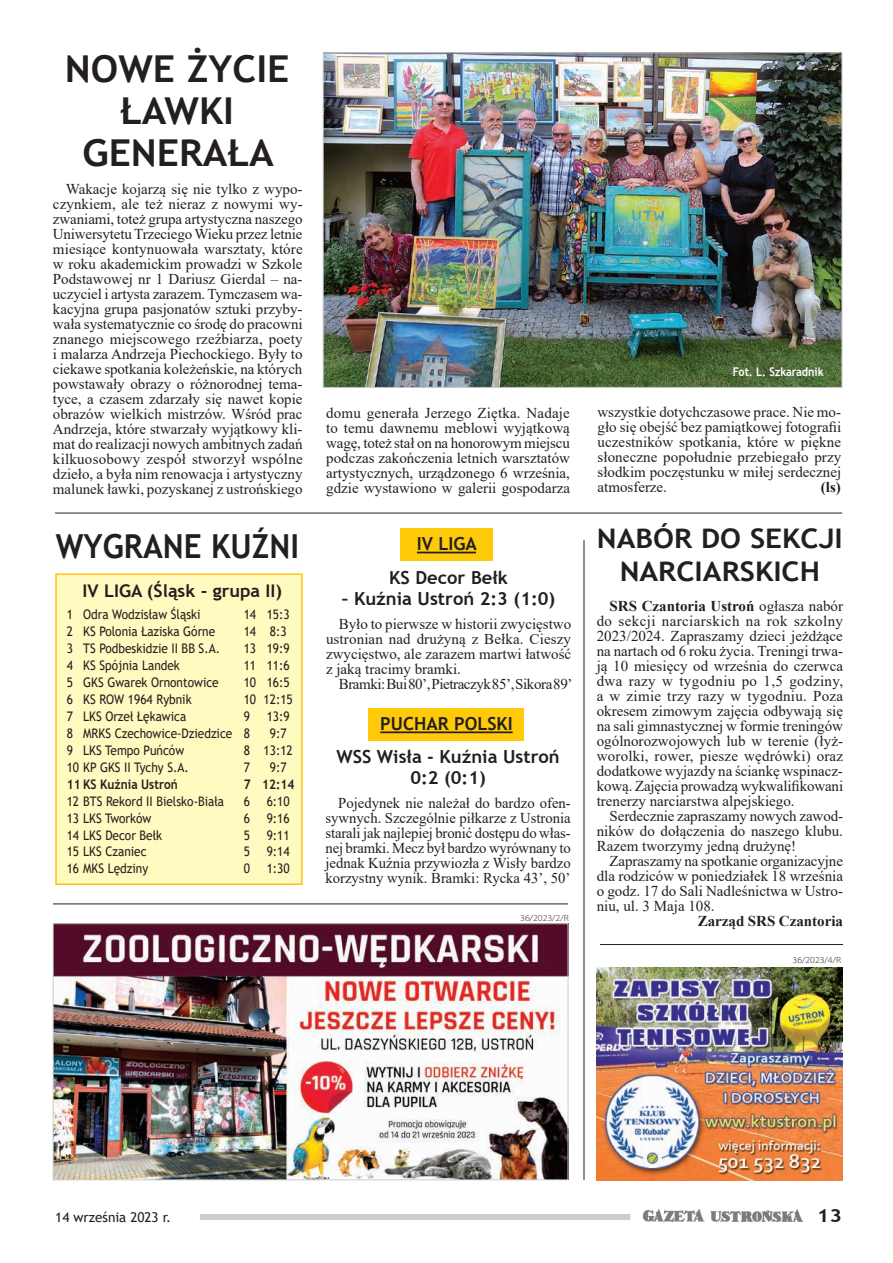
<style>
.page{position:relative;width:893px;height:1263px;background:#fff}
.page>*{position:absolute;margin:0;border:0;box-sizing:border-box;transform-origin:0 0}
.t1{font:700 37.05px/42px "Trebuchet MS";color:#231f20;text-align:center;scale:1.05 1}
.t2{font:700 33.15px "Trebuchet MS";color:#231f20;scale:.95 1}
.t3{font:700 27px/33px "Trebuchet MS";color:#231f20;text-align:center;scale:1.1 1}
.t4{font:700 18px/21px "Trebuchet MS";color:#231f20;text-align:center}
.t5{font:700 18px "Trebuchet MS";color:#231f20;scale:1.2 1}
.t6{font:700 17.4px "Trebuchet MS";color:#231f20}
.t7{font:15px/15px "Times New Roman";color:#231f20;text-align:justify}
.t8{font:15px "Times New Roman";letter-spacing:-.025em;color:#231f20}
.t9{font:700 15px "Times New Roman";color:#231f20}
.t10{font:13.5px "Trebuchet MS";color:#231f20}
.t11{font:13.2px "Trebuchet MS";color:#231f20;scale:.9 1}
.t12{font:700 13.2px "Trebuchet MS";color:#231f20;scale:.9 1}
.t13{font:700 12px "Trebuchet MS";color:#fff;scale:.9 1}
.t14{font:300 semi-expanded 9px "Myriad Pro";color:#231f20}
.s1{font-weight:700}
</style>
<div class="page">
<img style="left:643px;top:1209px;width:160px;height:13px">
<div style="left:200px;top:1214px;width:430px;height:6px;background:#cbccce"></div>
<img style="left:596px;top:967px;width:247px;height:213px">
<hr style="left:584px;top:540px;width:1px;height:640px;background:#231f20">
<img style="left:325px;top:54px;width:515px;height:332px">
<img style="left:55px;top:925px;width:511px;height:253px">
<div style="left:53px;top:923px;width:515px;height:257px;border:1px solid #cbccce"></div>
<hr style="left:53px;top:903px;width:515px;height:1px;background:#231f20">
<hr style="left:600px;top:944px;width:243px;height:1px;background:#231f20">
<div style="left:55px;top:573px;width:248px;height:312px;background:#fffac0;border:2px solid #fec50d"></div>
<hr style="left:55px;top:513px;width:787px;height:1px;background:#231f20">
<div style="left:400px;top:528px;width:93px;height:32px;background:#feca0a"></div>
<hr style="left:417px;top:552px;width:59px;height:1px;background:#231f20">
<div style="left:369px;top:708px;width:155px;height:32px;background:#feca0a"></div>
<hr style="left:380px;top:731px;width:133px;height:2px;background:#231f20">
<h1 class="t1" style="left:65px;top:47px;width:215px">NOWE ŻYCIE<br>ŁAWKI<br>GENERAŁA</h1>
<p class="t7" style="left:53px;top:181px;width:251px;text-indent:13px">Wakacje kojarzą się nie tylko z wypo&shy;czynkiem, ale też nieraz z nowymi wy&shy;zwaniami, toteż grupa artystyczna naszego Uniwersytetu Trzeciego Wieku przez letnie miesiące kontynuowała warsztaty, które w roku akademickim prowadzi w Szkole Podstawowej nr 1 Dariusz Gierdal – na&shy;uczyciel i artysta zarazem. Tymczasem wa&shy;kacyjna grupa pasjonatów sztuki przyby&shy;wała systematycznie co środę do pracowni znanego miejscowego rzeźbiarza, poety i malarza Andrzeja Piechockiego. Były to ciekawe spotkania koleżeńskie, na których powstawały obrazy o różnorodnej tema&shy;tyce, a czasem zdarzały się nawet kopie obrazów wielkich mistrzów. Wśród prac Andrzeja, które stwarzały wyjątkowy kli&shy;mat do realizacji nowych ambitnych zadań kilkuosobowy zespół stworzył wspólne dzieło, a była nim renowacja i artystyczny malunek ławki, pozyskanej z ustrońskiego</p>
<p class="t13" style="left:733px;top:364px;width:103px">Fot. L. Szkaradnik</p>
<p class="t7" style="left:326px;top:405px;width:245px">domu generała Jerzego Ziętka. Nadaje to temu dawnemu meblowi wyjątkową wagę, toteż stał on na honorowym miejscu podczas zakończenia letnich warsztatów artystycznych, urządzonego 6 września, gdzie wystawiono w galerii gospodarza</p>
<p class="t7" style="left:597px;top:404px;width:245px">wszystkie dotychczasowe prace. Nie mo&shy;gło się obejść bez pamiątkowej fotografii uczestników spotkania, które w piękne słoneczne popołudnie przebiegało przy słodkim poczęstunku w miłej serdecznej atmosferze.</p>
<p class="t9" style="left:821px;top:476px;width:21px">(ls)</p>
<h2 class="t2" style="left:56px;top:526px;width:258px">WYGRANE KUŹNI</h2>
<p class="t4" style="left:417px;top:533px;width:62px">IV LIGA</p>
<p class="t6" style="left:82px;top:580px;width:201px">IV LIGA (Śląsk - grupa II)</p>
<p class="t11" style="left:67px;top:606px;width:150px">1 Odra Wodzisław Śląski</p>
<p class="t11" style="left:244px;top:606px;width:53px">14 15:3</p>
<p class="t11" style="left:67px;top:623px;width:167px">2 KS Polonia Łaziska Górne</p>
<p class="t11" style="left:244px;top:623px;width:49px">14 8:3</p>
<p class="t11" style="left:67px;top:640px;width:172px">3 TS Podbeskidzie II BB S.A.</p>
<p class="t11" style="left:244px;top:640px;width:53px">13 19:9</p>
<p class="t11" style="left:67px;top:657px;width:127px">4 KS Spójnia Landek</p>
<p class="t11" style="left:244px;top:657px;width:53px">11 11:6</p>
<p class="t11" style="left:67px;top:674px;width:170px">5 GKS Gwarek Ornontowice</p>
<p class="t11" style="left:244px;top:674px;width:53px">10 16:5</p>
<p class="t11" style="left:67px;top:691px;width:140px">6 KS ROW 1964 Rybnik</p>
<p class="t11" style="left:244px;top:691px;width:56px">10 12:15</p>
<p class="t11" style="left:67px;top:708px;width:134px">7 LKS Orzeł Łękawica</p>
<p class="t11" style="left:244px;top:708px;width:8px">9</p>
<p class="t11" style="left:267px;top:708px;width:27px">13:9</p>
<p class="t11" style="left:67px;top:725px;width:205px">8 MRKS Czechowice-Dziedzice 8</p>
<p class="t11" style="left:270px;top:725px;width:20px">9:7</p>
<p class="t11" style="left:67px;top:742px;width:132px">9 LKS Tempo Puńców</p>
<p class="t11" style="left:244px;top:742px;width:56px">8 13:12</p>
<p class="t11" style="left:67px;top:759px;width:137px">10 KP GKS II Tychy S.A.</p>
<p class="t11" style="left:244px;top:759px;width:8px">7</p>
<p class="t11" style="left:270px;top:759px;width:20px">9:7</p>
<p class="t12" style="left:67px;top:776px;width:125px">11 KS Kuźnia Ustroń</p>
<p class="t12" style="left:244px;top:776px;width:58px">7 12:14</p>
<p class="t11" style="left:67px;top:793px;width:176px">12 BTS Rekord II Bielsko-Biała</p>
<p class="t11" style="left:244px;top:793px;width:8px">6</p>
<p class="t11" style="left:267px;top:793px;width:27px">6:10</p>
<p class="t11" style="left:67px;top:809px;width:96px">13 LKS Tworków</p>
<p class="t11" style="left:244px;top:809px;width:8px">6</p>
<p class="t11" style="left:267px;top:809px;width:27px">9:16</p>
<p class="t11" style="left:67px;top:826px;width:108px">14 LKS Decor Bełk</p>
<p class="t11" style="left:244px;top:826px;width:8px">5</p>
<p class="t11" style="left:267px;top:826px;width:27px">9:11</p>
<p class="t11" style="left:67px;top:843px;width:90px">15 LKS Czaniec</p>
<p class="t11" style="left:244px;top:843px;width:8px">5</p>
<p class="t11" style="left:267px;top:843px;width:27px">9:14</p>
<p class="t11" style="left:67px;top:860px;width:92px">16 MKS Lędziny</p>
<p class="t11" style="left:244px;top:860px;width:8px">0</p>
<p class="t11" style="left:267px;top:860px;width:27px">1:30</p>
<p class="t4" style="left:389px;top:567px;width:120px">KS Decor Bełk</p>
<p class="t4" style="left:342px;top:588px;width:215px">– Kuźnia Ustroń 2:3 (1:0)</p>
<p class="t7" style="left:326px;top:615px;width:247px;text-indent:13px">Było to pierwsze w historii zwycięstwo ustronian nad drużyną z Bełka. Cieszy zwycięstwo, ale zarazem martwi łatwość z jaką tracimy bramki.</p>
<p class="t8" style="left:339px;top:673px;width:235px">Bramki: Bui 80’, Pietraczyk 85’, Sikora 89’</p>
<p class="t4" style="left:380px;top:713px;width:134px">PUCHAR POLSKI</p>
<p class="t4" style="left:336px;top:746px;width:225px">WSS Wisła - Kuźnia Ustroń<br>0:2 (0:1)</p>
<p class="t7" style="left:325px;top:795px;width:247px;text-indent:13px">Pojedynek nie należał do bardzo ofen&shy;sywnych. Szczególnie piłkarze z Ustronia starali jak najlepiej bronić dostępu do włas&shy;nej bramki. Mecz był bardzo wyrównany to jednak Kuźnia przywiozła z Wisły bardzo korzystny wynik. Bramki: Rycka 43’, 50’</p>
<p class="t14" style="left:520px;top:913px;width:50px">36/2023/2/R</p>
<h3 class="t3" style="left:597px;top:522px;width:225px">NABÓR DO SEKCJI<br>NARCIARSKICH</h3>
<p class="t7" style="left:597px;top:598px;width:248px;text-indent:13px"><span class="s1">SRS Czantoria Ustroń</span> ogłasza nabór do sekcji narciarskich na rok szkolny 2023/2024. Zapraszamy dzieci jeżdżące na nartach od 6 roku życia. Treningi trwa&shy;ją 10 miesięcy od września do czerwca dwa razy w tygodniu po 1,5 godziny, a w zimie trzy razy w tygodniu. Poza okresem zimowym zajęcia odbywają się na sali gimnastycznej w formie treningów ogólnorozwojowych lub w terenie (łyż&shy;worolki, rower, piesze wędrówki) oraz dodatkowe wyjazdy na ściankę wspinacz&shy;kową. Zajęcia prowadzą wykwalifikowani trenerzy narciarstwa alpejskiego.</p>
<p class="t7" style="left:597px;top:808px;width:248px;text-indent:13px">Serdecznie zapraszamy nowych zawod&shy;ników do dołączenia do naszego klubu.<br>Razem tworzymy jedną drużynę!</p>
<p class="t7" style="left:597px;top:853px;width:248px;text-indent:13px">Zapraszamy na spotkanie organizacyjne dla rodziców w poniedziałek 18 września o godz. 17 do Sali Nadleśnictwa w Ustro&shy;niu, ul. 3 Maja 108.</p>
<p class="t9" style="left:698px;top:910px;width:147px">Zarząd SRS Czantoria</p>
<p class="t14" style="left:793px;top:955px;width:50px">36/2023/4/R</p>
<p class="t10" style="left:55px;top:1208px;width:117px">14 września 2023 r.</p>
<p class="t5" style="left:817px;top:1204px;width:23px">13</p>
</div>
